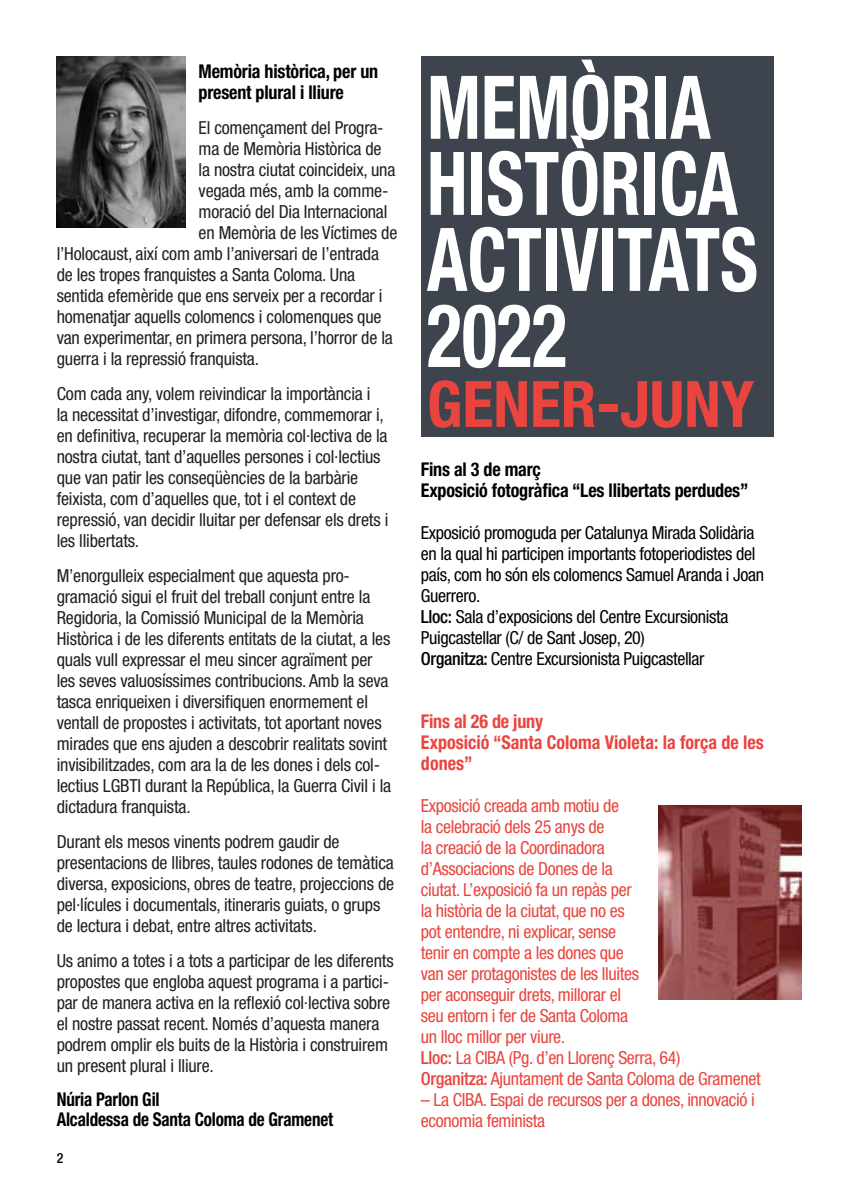
<style>
.page{position:relative;width:842px;height:1191px;background:#fff}
.page>*{position:absolute;margin:0;border:0;box-sizing:border-box;transform-origin:0 0}
.t1{font:700 condensed 88px/76px "Helvetica Neue LT Std";color:#fff;scale:.83 1}
.t2{font:700 condensed 64px "Helvetica Neue LT Std";color:#e9453e}
.t3{font:700 condensed 19px/21px "Helvetica Neue LT Std";letter-spacing:-.01em;color:#000;scale:.95 1}
.t4{font:700 condensed 19px/21px "Helvetica Neue LT Std";color:#e9453e;scale:.95 1}
.t5{font:700 condensed 19px/20px "Helvetica Neue LT Std";letter-spacing:-.01em;color:#000;scale:.9 1}
.t6{font:condensed 18px/21px "Helvetica Neue LT Std";letter-spacing:-.01em;color:#212121}
.t7{font:condensed 18px/21px "Helvetica Neue LT Std";letter-spacing:-.02em;color:#e9453e}
.t8{font:condensed 18px/21px "Helvetica Neue LT Std";letter-spacing:-.02em;color:#000}
.t9{font:500 condensed 14px "Helvetica Neue LT Std";color:#000}
.s1{font-weight:500}
</style>
<div class="page">
<div style="left:421px;top:57px;width:353px;height:380px;background:#3e444d"></div>
<img style="left:57px;top:57px;width:129px;height:171px">
<img style="left:658px;top:805px;width:143px;height:194px">
<p class="t3" style="left:199px;top:60px;width:191px">Memòria històrica, per un present plural i lliure</p>
<p class="t6" style="left:199px;top:117px;width:187px">El començament del Progra·</p>
<p class="t6" style="left:199px;top:138px;width:185px">ma de Memòria Històrica de</p>
<p class="t6" style="left:199px;top:159px;width:198px">la nostra ciutat coincideix, una</p>
<p class="t6" style="left:199px;top:180px;width:191px">vegada més, amb la comme·</p>
<p class="t6" style="left:199px;top:201px;width:190px">moració del Dia Internacional</p>
<p class="t6" style="left:199px;top:222px;width:200px">en Memòria de les Víctimes de</p>
<p class="t6" style="left:57px;top:243px;width:324px">l’Holocaust, així com amb l’aniversari de l’entrada</p>
<p class="t6" style="left:57px;top:264px;width:300px">de les tropes franquistes a Santa Coloma. Una</p>
<p class="t6" style="left:57px;top:285px;width:327px">sentida efemèride que ens serveix per a recordar i</p>
<p class="t6" style="left:57px;top:306px;width:326px">homenatjar aquells colomencs i colomenques que</p>
<p class="t6" style="left:57px;top:327px;width:338px">van experimentar, en primera persona, l’horror de la</p>
<p class="t6" style="left:57px;top:348px;width:204px">guerra i la repressió franquista.</p>
<p class="t6" style="left:57px;top:383px;width:333px">Com cada any, volem reivindicar la importància i<br>la necessitat d’investigar, difondre, commemorar i, en definitiva, recuperar la memòria col·lectiva de la nostra ciutat, tant d’aquelles persones i col·lectius que van patir les conseqüències de la barbàrie feixista, com d’aquelles que, tot i el context de repressió, van decidir lluitar per defensar els drets i les llibertats.</p>
<p class="t6" style="left:57px;top:565px;width:336px">M’enorgulleix especialment que aquesta pro· gramació sigui el fruit del treball conjunt entre la Regidoria, la Comissió Municipal de la Memòria Històrica i de les diferents entitats de la ciutat, a les quals vull expressar el meu sincer agraïment per les seves valuosíssimes contribucions. Amb la seva tasca enriqueixen i diversifiquen enormement el ventall de propostes i activitats, tot aportant noves mirades que ens ajuden a descobrir realitats sovint invisibilitzades, com ara la de les dones i dels col· lectius LGBTI durant la República, la Guerra Civil i la dictadura franquista.</p>
<p class="t6" style="left:57px;top:831px;width:339px">Durant els mesos vinents podrem gaudir de presentacions de llibres, taules rodones de temàtica diversa, exposicions, obres de teatre, projeccions de pel·lícules i documentals, itineraris guiats, o grups de lectura i debat, entre altres activitats.</p>
<p class="t6" style="left:57px;top:950px;width:338px">Us animo a totes i a tots a participar de les diferents propostes que engloba aquest programa i a partici· par de manera activa en la reflexió col·lectiva sobre el nostre passat recent. Només d’aquesta manera podrem omplir els buits de la Història i construirem un present plural i lliure.</p>
<p class="t5" style="left:57px;top:1089px;width:309px">Núria Parlon Gil<br>Alcaldessa de Santa Coloma de Gramenet</p>
<p class="t9" style="left:57px;top:1149px;width:8px">2</p>
<h1 class="t1" style="left:427px;top:68px;width:400px">MEMÒRIA<br>HISTÒRICA<br>ACTIVITATS<br>2022</h1>
<h2 class="t2" style="left:427px;top:365px;width:329px">GENER-JUNY</h2>
<p class="t3" style="left:421px;top:458px;width:346px">Fins al 3 de març<br>Exposició fotogràfica “Les llibertats perdudes”</p>
<p class="t8" style="left:421px;top:522px;width:345px">Exposició promoguda per Catalunya Mirada Solidària en la qual hi participen importants fotoperiodistes del país, com ho són els colomencs Samuel Aranda i Joan Guerrero.<br><span class="s1">Lloc:</span> Sala d’exposicions del Centre Excursionista Puigcastellar (C/ de Sant Josep, 20)<br><span class="s1">Organitza:</span> Centre Excursionista Puigcastellar</p>
<p class="t4" style="left:421px;top:710px;width:362px">Fins al 26 de juny<br>Exposició “Santa Coloma Violeta: la força de les dones”</p>
<p class="t7" style="left:421px;top:795px;width:341px">Exposició creada amb motiu de<br>la celebració dels 25 anys de<br>la creació de la Coordinadora<br>d’Associacions de Dones de la<br>ciutat. L’exposició fa un repàs per<br>la història de la ciutat, que no es<br>pot entendre, ni explicar, sense<br>tenir en compte a les dones que<br>van ser protagonistes de les lluites<br>per aconseguir drets, millorar el<br>seu entorn i fer de Santa Coloma<br>un lloc millor per viure.<br><span class="s1">Lloc:</span> La CIBA (Pg. d’en Llorenç Serra, 64)<br><span class="s1">Organitza:</span> Ajuntament de Santa Coloma de Gramenet</p>
<p class="t7" style="left:421px;top:1089px;width:335px">– La CIBA. Espai de recursos per a dones, innovació i economia feminista</p>
</div>
